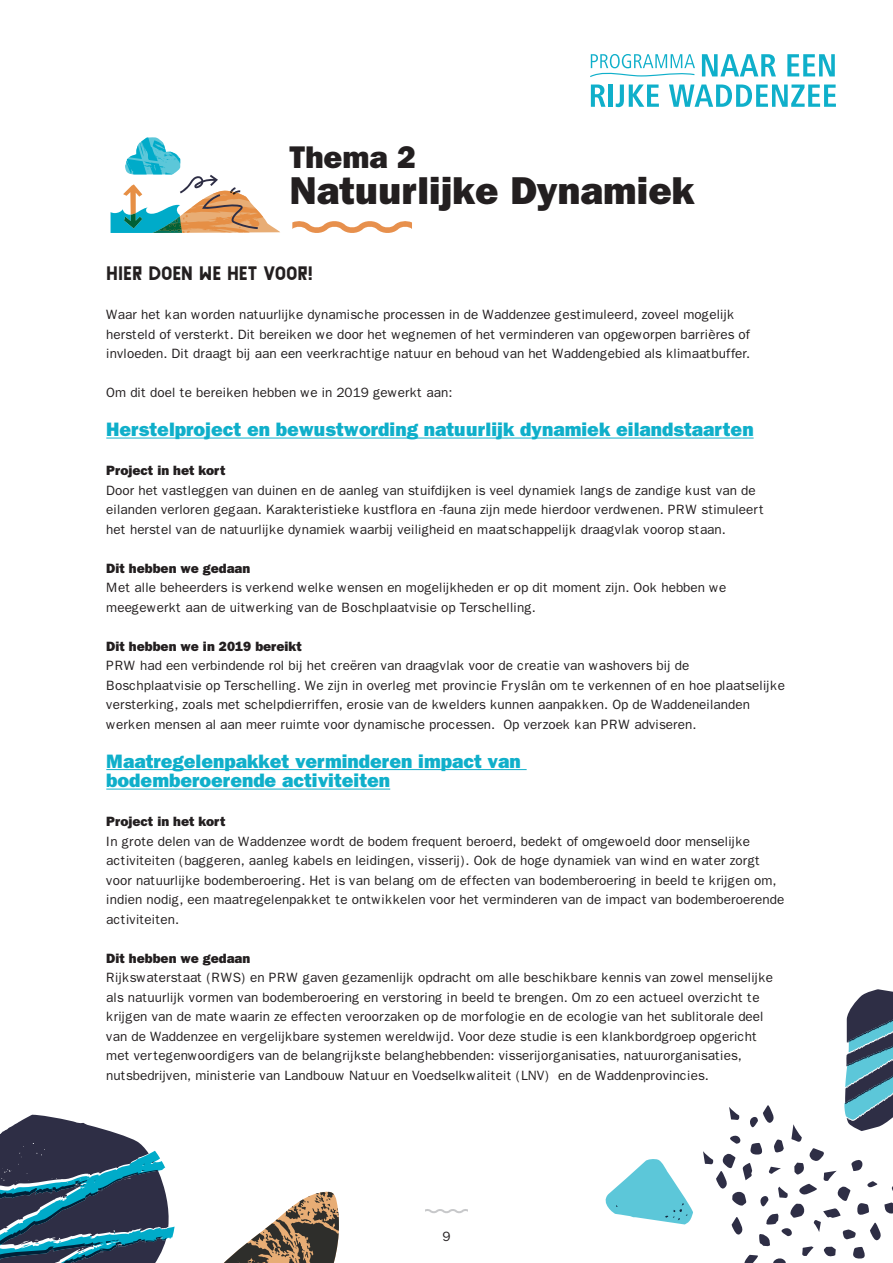
<style>
.page{position:relative;width:893px;height:1263px;background:#fff}
.page>*{position:absolute;margin:0;border:0;box-sizing:border-box;transform-origin:0 0}
.H1_Koptekst_26___30{font:800 39px "Franklin Gothic";color:#231f20}
.H1_Koptekst_26___30-2{font:800 31.5px "Franklin Gothic";color:#231f20}
.H2_Tussenkop_13{font:800 19.5px/19.5px "Franklin Gothic";color:#0fafca}
.t1{font:19.5px "Stormvloed Schiedam";color:#231f20}
.Celstijl{font:13.5px/19.5px "Franklin Gothic";color:#231f20}
.t2{font:800 13.5px "Franklin Gothic";color:#231f20}
.s1{font-weight:800}
</style>
<div class="page">
<svg style="left:702px;top:54px;width:74px;height:22px"></svg>
<svg style="left:787px;top:54px;width:48px;height:22px"></svg>
<svg style="left:591px;top:85px;width:14px;height:22px"></svg>
<hr style="left:609px;top:85px;width:4px;height:22px;background:#0fafca">
<svg style="left:616px;top:85px;width:43px;height:22px"></svg>
<svg style="left:669px;top:85px;width:167px;height:22px"></svg>
<svg style="left:590px;top:54px;width:105px;height:23px"></svg>
<svg style="left:425px;top:1209px;width:43px;height:5px"></svg>
<svg style="left:292px;top:221px;width:120px;height:12px"></svg>
<hr style="left:106px;top:438px;width:648px;height:1px;background:#0fafca">
<hr style="left:106px;top:769px;width:421px;height:1px;background:#0fafca">
<hr style="left:106px;top:789px;width:284px;height:1px;background:#0fafca">
<svg style="left:111px;top:137px;width:169px;height:96px"></svg>
<svg style="left:0;top:1115px;width:175px;height:148px"></svg>
<svg style="left:224px;top:1192px;width:115px;height:71px"></svg>
<svg style="left:703px;top:989px;width:190px;height:274px"></svg>
<svg style="left:605px;top:1159px;width:88px;height:65px"></svg>
<h1 class="H1_Koptekst_26___30-2" style="left:290px;top:139px;width:128px">Thema 2</h1>
<h1 class="H1_Koptekst_26___30" style="left:290px;top:168px;width:406px">Natuurlijke Dynamiek</h1>
<p class="t1" style="left:106px;top:265px;width:208px">HIER DOEN WE HET VOOR!</p>
<p class="Celstijl" style="left:106px;top:305px;width:646px">Waar het kan worden natuurlijke dynamische processen in de Waddenzee gestimuleerd, zoveel mogelijk hersteld of versterkt. Dit bereiken we door het wegnemen of het verminderen van opgeworpen barrières of invloeden. Dit draagt bij aan een veerkrachtige natuur en behoud van het Waddengebied als klimaatbuffer.</p>
<p class="Celstijl" style="left:106px;top:383px;width:348px">Om dit doel te bereiken hebben we in 2019 gewerkt aan:</p>
<p class="H2_Tussenkop_13" style="left:106px;top:420px;width:649px">Herstelproject en bewustwording natuurlijk dynamiek eilandstaarten</p>
<p class="t2" style="left:106px;top:462px;width:121px">Project in het kort</p>
<p class="Celstijl" style="left:106px;top:480px;width:659px">Door het vastleggen van duinen en de aanleg van stuifdijken is veel dynamiek langs de zandige kust van de eilanden verloren gegaan. Karakteristieke kustflora en -fauna zijn mede hierdoor verdwenen. PRW stimuleert het herstel van de natuurlijke dynamiek waarbij veiligheid en maatschappelijk draagvlak voorop staan.</p>
<p class="t2" style="left:106px;top:560px;width:145px">Dit hebben we gedaan</p>
<p class="Celstijl" style="left:106px;top:578px;width:622px">Met alle beheerders is verkend welke wensen en mogelijkheden er op dit moment zijn. Ook hebben we meegewerkt aan de uitwerking van de Boschplaatvisie op Terschelling.</p>
<p class="Celstijl" style="left:106px;top:636px;width:680px"><span class="s1">Dit hebben we in 2019 bereikt<br></span>PRW had een verbindende rol bij het creëren van draagvlak voor de creatie van washovers bij de Boschplaatvisie op Terschelling. We zijn in overleg met provincie Fryslân om te verkennen of en hoe plaatselijke versterking, zoals met schelpdierriffen, erosie van de kwelders kunnen aanpakken. Op de Waddeneilanden werken mensen al aan meer ruimte voor dynamische processen. Op verzoek kan PRW adviseren.</p>
<p class="H2_Tussenkop_13" style="left:106px;top:751px;width:416px">Maatregelenpakket verminderen impact van bodemberoerende activiteiten</p>
<p class="t2" style="left:106px;top:813px;width:121px">Project in het kort</p>
<p class="Celstijl" style="left:106px;top:831px;width:680px">In grote delen van de Waddenzee wordt de bodem frequent beroerd, bedekt of omgewoeld door menselijke activiteiten (baggeren, aanleg kabels en leidingen, visserij). Ook de hoge dynamiek van wind en water zorgt voor natuurlijke bodemberoering. Het is van belang om de effecten van bodemberoering in beeld te krijgen om, indien nodig, een maatregelenpakket te ontwikkelen voor het verminderen van de impact van bodemberoerende activiteiten.</p>
<p class="t2" style="left:106px;top:950px;width:145px">Dit hebben we gedaan</p>
<p class="Celstijl" style="left:106px;top:968px;width:668px">Rijkswaterstaat (RWS) en PRW gaven gezamenlijk opdracht om alle beschikbare kennis van zowel menselijke als natuurlijk vormen van bodemberoering en verstoring in beeld te brengen. Om zo een actueel overzicht te krijgen van de mate waarin ze effecten veroorzaken op de morfologie en de ecologie van het sublitorale deel van de Waddenzee en vergelijkbare systemen wereldwijd. Voor deze studie is een klankbordgroep opgericht met vertegenwoordigers van de belangrijkste belanghebbenden: visserijorganisaties, natuurorganisaties, nutsbedrijven, ministerie van Landbouw Natuur en Voedselkwaliteit (LNV) en de Waddenprovincies.</p>
<p class="Celstijl" style="left:442px;top:1226px;width:10px">9</p>
</div>
